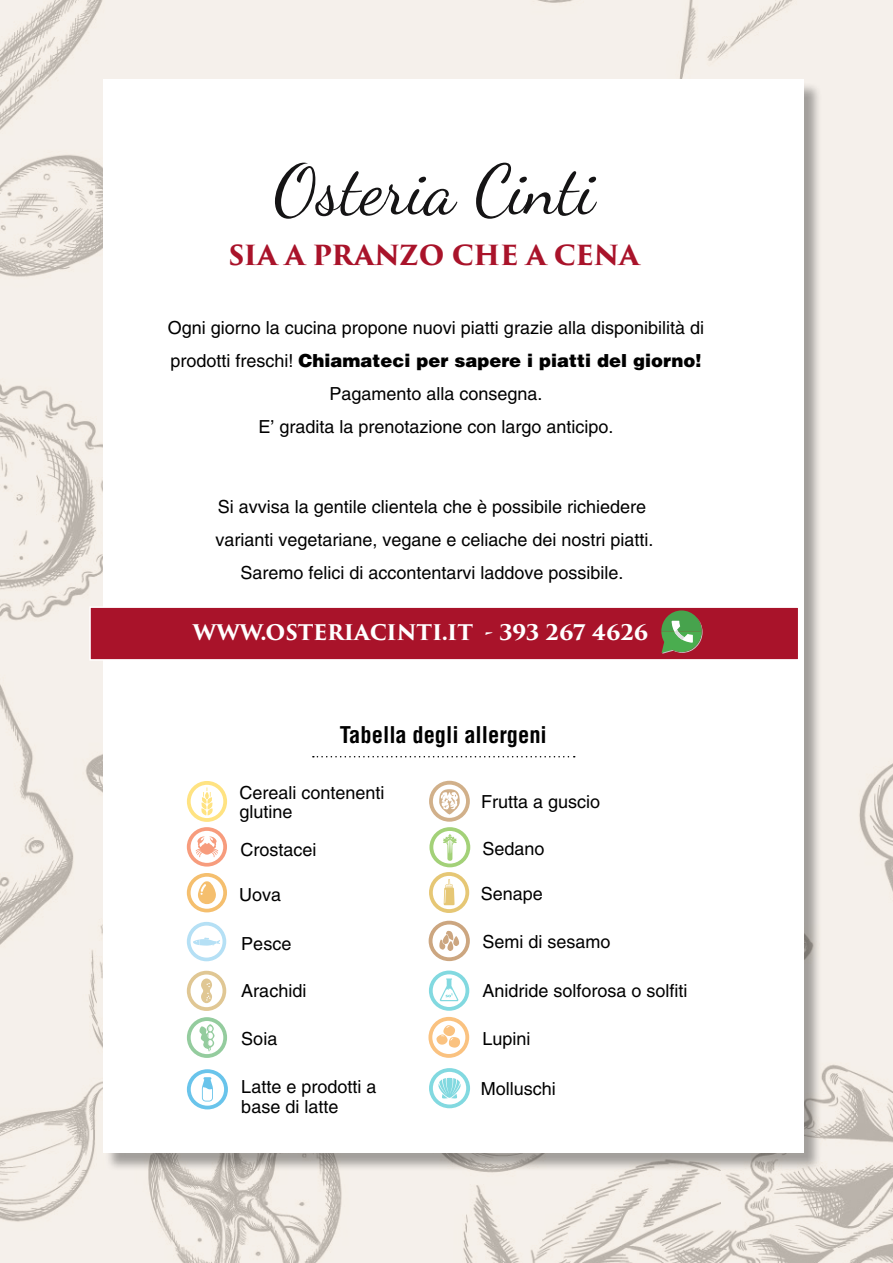
<style>
.page{position:relative;width:893px;height:1263px;background:#fff}
.page>*{position:absolute;margin:0;border:0;box-sizing:border-box;transform-origin:0 0}
.t1{font:700 27px "Trajan Pro 3";letter-spacing:-.01em;color:#a9132a}
.t2{font:700 condensed 22.5px "Helvetica CE";color:#000}
.t3{font:700 21px "Trajan Pro 3";color:#fff}
.t4{font:18px/33px "Helvetica";color:#000;text-align:center}
.s1{font-weight:900}
</style>
<div class="page">
<img style="left:0;top:0;width:893px;height:1263px">
<div style="left:105px;top:81px;width:717px;height:1091px;background:#000;opacity:.34"></div>
<div style="left:104px;top:79px;width:700px;height:1073px;background:#fff"></div>
<svg style="left:275px;top:163px;width:182px;height:56px"></svg>
<svg style="left:476px;top:163px;width:121px;height:56px"></svg>
<svg style="left:313px;top:756px;width:262px;height:1px"></svg>
<svg style="left:187px;top:781px;width:40px;height:85px"></svg>
<svg style="left:187px;top:873px;width:40px;height:39px"></svg>
<svg style="left:187px;top:922px;width:39px;height:39px"></svg>
<svg style="left:187px;top:971px;width:39px;height:40px"></svg>
<svg style="left:187px;top:1017px;width:40px;height:41px"></svg>
<svg style="left:187px;top:1069px;width:41px;height:40px"></svg>
<svg style="left:429px;top:781px;width:41px;height:132px"></svg>
<svg style="left:429px;top:921px;width:41px;height:40px"></svg>
<svg style="left:429px;top:970px;width:40px;height:41px"></svg>
<svg style="left:428px;top:1017px;width:41px;height:41px"></svg>
<svg style="left:429px;top:1068px;width:41px;height:40px"></svg>
<div style="left:89px;top:606px;width:710px;height:55px;background:#a9132a;border:2px solid #fff"></div>
<svg style="left:661px;top:610px;width:41px;height:43px"></svg>
<h1 class="t1" style="left:229px;top:235px;width:412px">SIA A PRANZO CHE A CENA</h1>
<p class="t4" style="left:168px;top:311px;width:538px">Ogni giorno la cucina propone nuovi piatti grazie alla disponibilità di prodotti freschi! <span class="s1">Chiamateci per sapere i piatti del giorno!<br></span>Pagamento alla consegna.<br>E’ gradita la prenotazione con largo anticipo.</p>
<p class="t4" style="left:215px;top:491px;width:440px">Si avvisa la gentile clientela che è possibile richiedere varianti vegetariane, vegane e celiache dei nostri piatti.<br>Saremo felici di accontentarvi laddove possibile.</p>
<p class="t3" style="left:193px;top:617px;width:457px">WWW.OSTERIACINTI.IT - 393 267 4626</p>
<p class="t2" style="left:340px;top:721px;width:209px">Tabella degli allergeni</p>
<p class="t4" style="left:239px;top:783px;width:147px;line-height:19.5px;text-align:left">Cereali contenenti glutine</p>
<p class="t4" style="left:240px;top:833px;width:78px">Crostacei</p>
<p class="t4" style="left:239px;top:878px;width:44px">Uova</p>
<p class="t4" style="left:241px;top:927px;width:52px">Pesce</p>
<p class="t4" style="left:241px;top:974px;width:67px">Arachidi</p>
<p class="t4" style="left:241px;top:1022px;width:38px">Soia</p>
<p class="t4" style="left:241px;top:1077px;width:137px;line-height:19.5px;text-align:left">Latte e prodotti a base di latte</p>
<p class="t4" style="left:481px;top:785px;width:121px">Frutta a guscio</p>
<p class="t4" style="left:483px;top:832px;width:64px">Sedano</p>
<p class="t4" style="left:481px;top:877px;width:64px">Senape</p>
<p class="t4" style="left:483px;top:925px;width:130px">Semi di sesamo</p>
<p class="t4" style="left:482px;top:974px;width:207px">Anidride solforosa o solfiti</p>
<p class="t4" style="left:482px;top:1022px;width:50px">Lupini</p>
<p class="t4" style="left:481px;top:1072px;width:77px">Molluschi</p>
</div>
